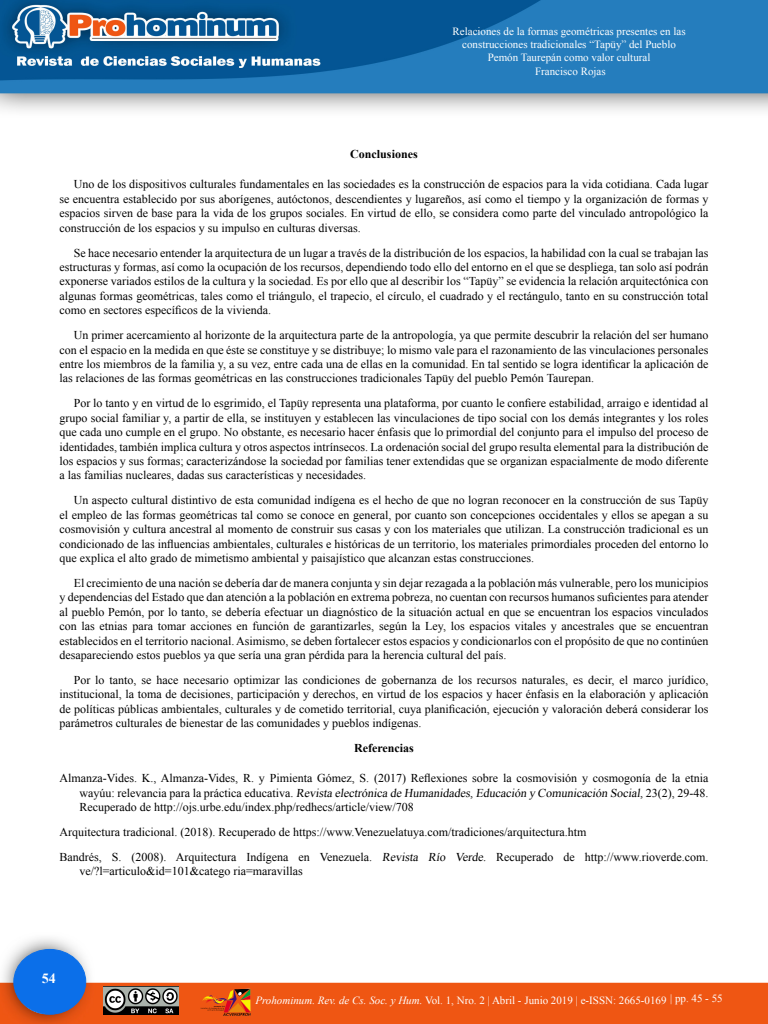
<style>
.page{position:relative;width:768px;height:1024px;background:#fff}
.page>*{position:absolute;margin:0;border:0;box-sizing:border-box;transform-origin:0 0}
.t1{font:700 14px "Times New Roman";color:#fff}
.t2{font:12px/14.4px "Times New Roman";color:#000;text-align:justify}
.t3{font:700 12px "Times New Roman";color:#000}
.t4{font:11px "Times New Roman";color:#fff}
.s1{font-style:italic}
</style>
<div class="page">
<img style="left:0;top:0;width:768px;height:111px">
<img style="left:0;top:938px;width:768px;height:86px">
<div style="left:14px;top:949px;width:72px;height:65px;background:#0b6fe9;border-radius:50%"></div>
<div style="left:13px;top:949px;width:73px;height:66px;border:1px solid #0b6fe9;border-radius:50%"></div>
<img style="left:103px;top:987px;width:75px;height:27px">
<img style="left:200px;top:987px;width:50px;height:30px">
<p class="t4" style="left:453px;top:24px;width:235px">Relaciones de la formas geométricas presentes en las</p>
<p class="t4" style="left:462px;top:37px;width:215px">construcciones tradicionales “Tapüy” del Pueblo</p>
<p class="t4" style="left:488px;top:50px;width:164px">Pemón Taurepán como valor cultural</p>
<p class="t4" style="left:535px;top:64px;width:72px">Francisco Rojas</p>
<p class="t3" style="left:350px;top:146px;width:69px">Conclusiones</p>
<p class="t2" style="left:60px;top:177px;width:650px;text-indent:14px">Uno de los dispositivos culturales fundamentales en las sociedades es la construcción de espacios para la vida cotidiana. Cada lugar se encuentra establecido por sus aborígenes, autóctonos, descendientes y lugareños, así como el tiempo y la organización de formas y espacios sirven de base para la vida de los grupos sociales. En virtud de ello, se considera como parte del vinculado antropológico la construcción de los espacios y su impulso en culturas diversas.</p>
<p class="t2" style="left:60px;top:245px;width:650px;text-indent:14px">Se hace necesario entender la arquitectura de un lugar a través de la distribución de los espacios, la habilidad con la cual se trabajan las estructuras y formas, así como la ocupación de los recursos, dependiendo todo ello del entorno en el que se despliega, tan solo así podrán exponerse variados estilos de la cultura y la sociedad. Es por ello que al describir los “Tapüy” se evidencia la relación arquitectónica con algunas formas geométricas, tales como el triángulo, el trapecio, el círculo, el cuadrado y el rectángulo, tanto en su construcción total como en sectores específicos de la vivienda.</p>
<p class="t2" style="left:60px;top:328px;width:650px;text-indent:14px">Un primer acercamiento al horizonte de la arquitectura parte de la antropología, ya que permite descubrir la relación del ser humano con el espacio en la medida en que éste se constituye y se distribuye; lo mismo vale para el razonamiento de las vinculaciones personales entre los miembros de la familia y, a su vez, entre cada una de ellas en la comunidad. En tal sentido se logra identificar la aplicación de las relaciones de las formas geométricas en las construcciones tradicionales Tapüy del pueblo Pemón Taurepan.</p>
<p class="t2" style="left:60px;top:396px;width:650px;text-indent:14px">Por lo tanto y en virtud de lo esgrimido, el Tapüy representa una plataforma, por cuanto le confiere estabilidad, arraigo e identidad al grupo social familiar y, a partir de ella, se instituyen y establecen las vinculaciones de tipo social con los demás integrantes y los roles que cada uno cumple en el grupo. No obstante, es necesario hacer énfasis que lo primordial del conjunto para el impulso del proceso de identidades, también implica cultura y otros aspectos intrínsecos. La ordenación social del grupo resulta elemental para la distribución de los espacios y sus formas; caracterizándose la sociedad por familias tener extendidas que se organizan espacialmente de modo diferente a las familias nucleares, dadas sus características y necesidades.</p>
<p class="t2" style="left:60px;top:493px;width:650px;text-indent:14px">Un aspecto cultural distintivo de esta comunidad indígena es el hecho de que no logran reconocer en la construcción de sus Tapüy el empleo de las formas geométricas tal como se conoce en general, por cuanto son concepciones occidentales y ellos se apegan a su cosmovisión y cultura ancestral al momento de construir sus casas y con los materiales que utilizan. La construcción tradicional es un condicionado de las influencias ambientales, culturales e históricas de un territorio, los materiales primordiales proceden del entorno lo que explica el alto grado de mimetismo ambiental y paisajístico que alcanzan estas construcciones.</p>
<p class="t2" style="left:60px;top:576px;width:650px;text-indent:14px">El crecimiento de una nación se debería dar de manera conjunta y sin dejar rezagada a la población más vulnerable, pero los municipios y dependencias del Estado que dan atención a la población en extrema pobreza, no cuentan con recursos humanos suficientes para atender al pueblo Pemón, por lo tanto, se debería efectuar un diagnóstico de la situación actual en que se encuentran los espacios vinculados con las etnias para tomar acciones en función de garantizarles, según la Ley, los espacios vitales y ancestrales que se encuentran establecidos en el territorio nacional. Asimismo, se deben fortalecer estos espacios y condicionarlos con el propósito de que no continúen desapareciendo estos pueblos ya que sería una gran pérdida para la herencia cultural del país.</p>
<p class="t2" style="left:60px;top:673px;width:650px;text-indent:14px">Por lo tanto, se hace necesario optimizar las condiciones de gobernanza de los recursos naturales, es decir, el marco jurídico, institucional, la toma de decisiones, participación y derechos, en virtud de los espacios y hacer énfasis en la elaboración y aplicación de políticas públicas ambientales, culturales y de cometido territorial, cuya planificación, ejecución y valoración deberá considerar los parámetros culturales de bienestar de las comunidades y pueblos indígenas.</p>
<p class="t3" style="left:354px;top:740px;width:61px">Referencias</p>
<p class="t2" style="left:80px;top:771px;width:630px;text-indent:-20px">Almanza-Vides. K., Almanza-Vides, R. y Pimienta Gómez, S. (2017) Reflexiones sobre la cosmovisión y cosmogonía de la etnia w ayúu : re l e v an c i a p ara l a p rá c ti c a e du c ati v a . Revista electrónica de Humanidades,Educación y Comunicación Social,2 3 ( 2 ) , 2 9 - 4 8 .<br>Recuperado de http://ojs.urbe.edu/index.php/redhecs/article/view/708</p>
<p class="t2" style="left:60px;top:825px;width:529px">Arquitectura tradicional. (2018). Recuperado de https://www.Venezuelatuya.com/tradiciones/arquitectura.htm</p>
<p class="t2" style="left:80px;top:850px;width:630px;text-indent:-20px">Bandrés, S. (2008). Arquitectura Indígena en Venezuela. Revista Río Verde. Recuperado de http://www.rioverde.com. ve/?l=articulo&amp;id=101&amp;catego ria=maravillas</p>
<p class="t1" style="left:42px;top:969px;width:15px">54</p>
<p class="t4" style="left:670px;top:991px;width:54px">| pp. 45 - 55</p>
<p class="t4" style="left:255px;top:993px;width:413px"><span class="s1">Prohominum. Rev. de Cs. Soc. y Hum.</span> Vol. 1, Nro. 2 | Abril - Junio 2019 | e-ISSN: 2665-0169</p>
</div>
